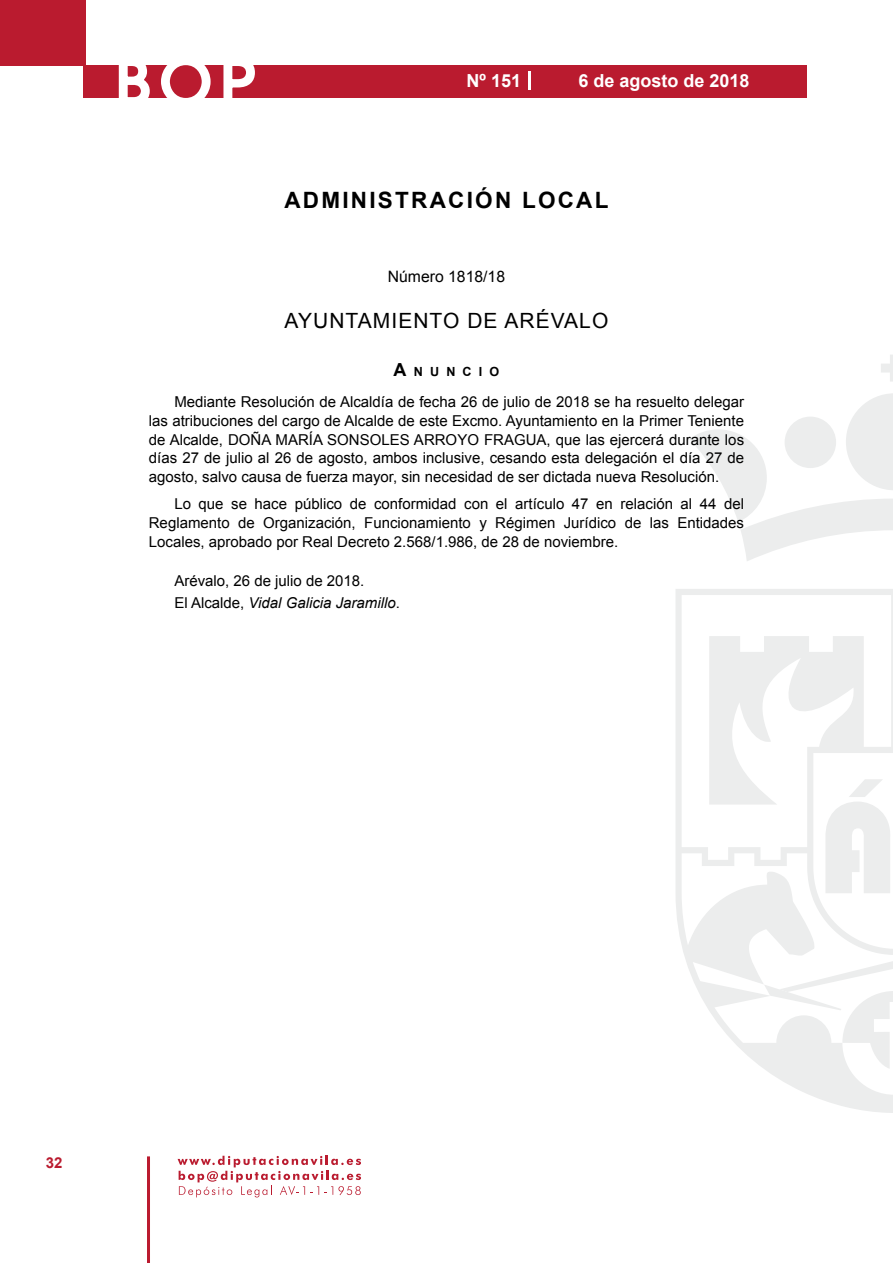
<style>
.page{position:relative;width:893px;height:1263px;background:#fff}
.page>*{position:absolute;margin:0;border:0;box-sizing:border-box;transform-origin:0 0}
.t1{font:500 61.5px "Avant Garde";color:#fff}
.t2{font:700 22.5px "Arial";letter-spacing:.1em;color:#000}
.t3{font:21px "Arial";letter-spacing:.05em;color:#000}
.t4{font:700 18px "Arial";color:#fff}
.t5{font:15.75px "Arial";color:#000}
.t6{font:15px/18.8px "Arial";color:#000;text-align:justify}
.t7{font:700 15px "Arial";color:#ba1b2f}
.t8{font:700 12.6px "Arial";letter-spacing:.57em;color:#000}
.s1{font-size:18px}
.s2{font-style:italic}
</style>
<div class="page">
<svg style="left:178px;top:1156px;width:183px;height:41px"></svg>
<hr style="left:147px;top:1156px;width:3px;height:107px;background:#ba1b2f">
<div style="left:0;top:0;width:85px;height:66px;background:#ba1b2f"></div>
<div style="left:84px;top:65px;width:723px;height:33px;background:#ba1b2f"></div>
<svg style="left:118px;top:65px;width:32px;height:33px"></svg>
<svg style="left:161px;top:65px;width:50px;height:33px"></svg>
<svg style="left:223px;top:65px;width:32px;height:33px"></svg>
<svg style="left:529px;top:71px;width:2px;height:19px"></svg>
<svg style="left:881px;top:355px;width:12px;height:27px"></svg>
<svg style="left:690px;top:393px;width:203px;height:168px"></svg>
<svg style="left:676px;top:589px;width:217px;height:524px"></svg>
<svg style="left:764px;top:984px;width:129px;height:86px"></svg>
<svg style="left:825px;top:779px;width:66px;height:114px"></svg>
<h1 class="t1" style="left:115px;top:44px;width:141px">BOP</h1>
<p class="t4" style="left:467px;top:69px;width:56px">Nº 151</p>
<p class="t4" style="left:578px;top:69px;width:173px">6 de agosto de 2018</p>
<h2 class="t2" style="left:284px;top:185px;width:325px">ADMINISTRACIÓN LOCAL</h2>
<p class="t5" style="left:388px;top:266px;width:119px">Número 1818/18</p>
<h3 class="t3" style="left:285px;top:307px;width:325px">AYUNTAMIENTO DE ARÉVALO</h3>
<p class="t8" style="left:394px;top:363px;width:107px"><span class="s1">A</span>NUNCIO</p>
<p class="t6" style="left:149px;top:392px;width:597px;text-indent:26px">Mediante Resolución de Alcaldía de fecha 26 de julio de 2018 se ha resuelto delegar las atribuciones del cargo de Alcalde de este Excmo. Ayuntamiento en la Primer Teniente de Alcalde, DOÑA MARÍA SONSOLES ARROYO FRAGUA, que las ejercerá durante los días 27 de julio al 26 de agosto, ambos inclusive, cesando esta delegación el día 27 de agosto, salvo causa de fuerza mayor, sin necesidad de ser dictada nueva Resolución.</p>
<p class="t6" style="left:149px;top:495px;width:597px;text-indent:26px">Lo que se hace público de conformidad con el artículo 47 en relación al 44 del Reglamento de Organización, Funcionamiento y Régimen Jurídico de las Entidades Locales, aprobado por Real Decreto 2.568/1.986, de 28 de noviembre.</p>
<p class="t6" style="left:174px;top:570px;width:227px;line-height:22.2px">Arévalo, 26 de julio de 2018.<br>El Alcalde, <span class="s2">Vidal Galicia Jaramillo</span>.</p>
<p class="t7" style="left:46px;top:1153px;width:18px">32</p>
</div>
